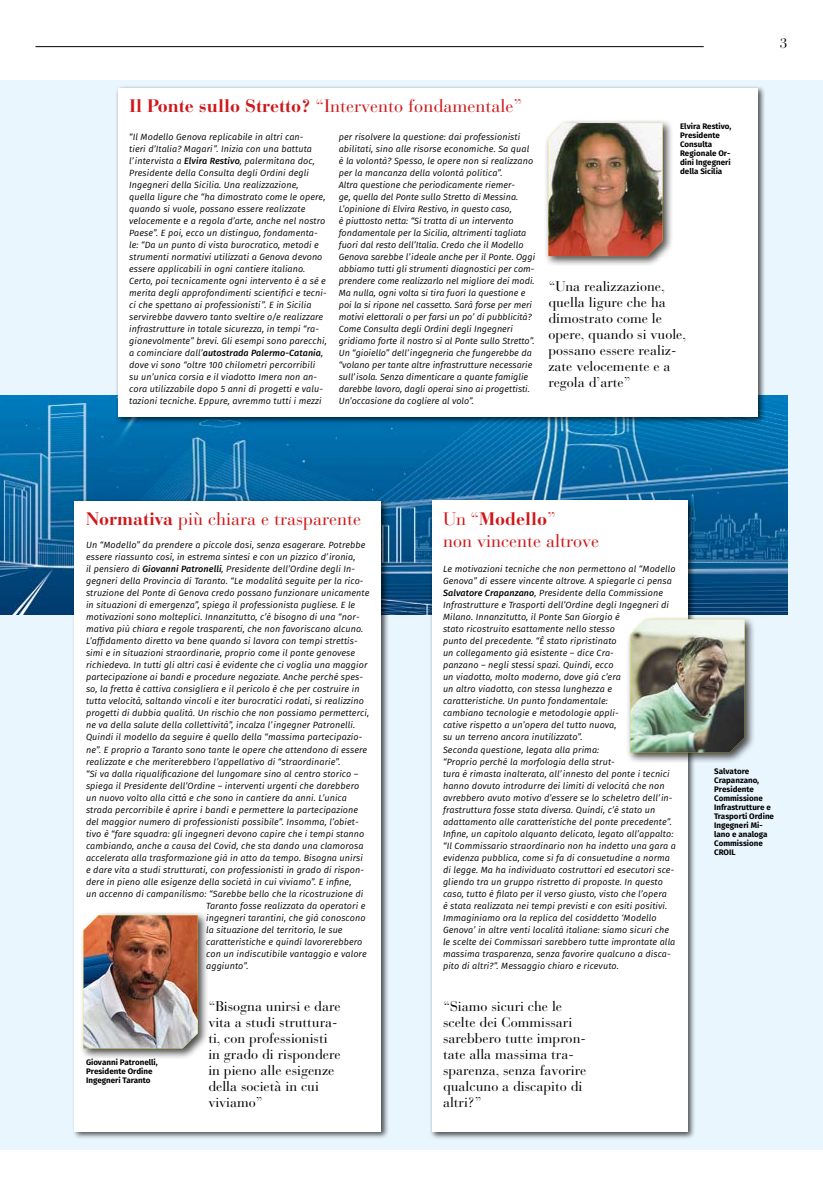
<style>
.page{position:relative;width:823px;height:1191px;background:#fff}
.page>*{position:absolute;margin:0;border:0;box-sizing:border-box;transform-origin:0 0}
.t1{font:18px "Bauer Bodoni Std";color:#cd1719}
.t2{font:700 18px "Bauer Bodoni Std";color:#cd1719}
.DISTICO_PICCOLO{font:14px/16px "Bauer Bodoni Std";color:#000}
.BOX_TESTO{font:italic 9px/12px "Fira Sans";letter-spacing:.01em;color:#000}
.DIDA{font:700 8px/9px "Fira Sans";color:#000}
.s1{font-weight:700}
.s2{font-weight:500}
.s3{font-weight:400}
</style>
<div class="page">
<hr style="left:35px;top:46px;width:668px;height:1px;background:#000">
<div style="left:0;top:80px;width:822px;height:1069px;background:#eaf6fe"></div>
<img style="left:0;top:396px;width:787px;height:218px">
<div style="left:115px;top:85px;width:649px;height:339px;background:#000;opacity:.7"></div>
<div style="left:118px;top:88px;width:638px;height:328px;background:#fff"></div>
<div style="left:72px;top:498px;width:317px;height:641px;background:#000;opacity:.7"></div>
<div style="left:75px;top:501px;width:306px;height:630px;background:#fff"></div>
<div style="left:543px;top:119px;width:129px;height:148px;background:#000;opacity:.71"></div>
<img style="left:548px;top:123px;width:114px;height:133px">
<div style="left:79px;top:911px;width:129px;height:148px;background:#000;opacity:.71"></div>
<img style="left:83px;top:915px;width:114px;height:133px">
<div style="left:429px;top:498px;width:266px;height:641px;background:#000;opacity:.7"></div>
<div style="left:431px;top:500px;width:256px;height:631px;background:#fff"></div>
<div style="left:625px;top:615px;width:129px;height:148px;background:#000;opacity:.71"></div>
<img style="left:630px;top:619px;width:114px;height:133px">
<p class="t1" style="left:129px;top:95px;width:394px"><span class="s1">Il Ponte sullo Stretto?</span> “Intervento fondamentale”</p>
<p class="BOX_TESTO" style="left:129px;top:131px;width:199px">“Il Modello Genova replicabile in altri can-<br>tieri d’Italia? Magari”. Inizia con una battuta l’intervista a <span class="s2">Elvira Restivo</span>, palermitana doc, Presidente della Consulta degli Ordini degli Ingegneri della Sicilia. Una realizzazione,<br>quella ligure che “ha dimostrato come le opere, quando si vuole, possano essere realizzate velocemente e a regola d’arte, anche nel nostro Paese”. E poi, ecco un distinguo, fondamenta&shy;le: “Da un punto di vista burocratico, metodi e strumenti normativi utilizzati a Genova devono essere applicabili in ogni cantiere italiano.<br>Certo, poi tecnicamente ogni intervento è a sé e merita degli approfondimenti scientifici e tecni&shy;ci che spettano ai professionisti”. E in Sicilia servirebbe davvero tanto sveltire o/e realizzare infrastrutture in totale sicurezza, in tempi “ra&shy;gionevolmente” brevi. Gli esempi sono parecchi, a cominciare dall’<span class="s2">autostrada Palermo-Catania</span>, dove vi sono “oltre 100 chilometri percorribili su un’unica corsia e il viadotto Imera non an&shy;cora utilizzabile dopo 5 anni di progetti e valu&shy;tazioni tecniche. Eppure, avremmo tutti i mezzi</p>
<p class="BOX_TESTO" style="left:338px;top:131px;width:196px">per risolvere la questione: dai professionisti abilitati, sino alle risorse economiche. Sa qual è la volontà? Spesso, le opere non si realizzano per la mancanza della volontà politica”.</p>
<p class="BOX_TESTO" style="left:338px;top:179px;width:198px">Altra questione che periodicamente riemer-<br>ge, quella del Ponte sullo Stretto di Messina.<br>L’opinione di Elvira Restivo, in questo caso,<br>è piuttosto netta: “Si tratta di un intervento fondamentale per la Sicilia, altrimenti tagliata fuori dal resto dell’Italia. Credo che il Modello Genova sarebbe l’ideale anche per il Ponte. Oggi abbiamo tutti gli strumenti diagnostici per com&shy;prendere come realizzarlo nel migliore dei modi.<br>Ma nulla, ogni volta si tira fuori la questione e poi la si ripone nel cassetto. Sarà forse per meri motivi elettorali o per farsi un po’ di pubblicità?<br>Come Consulta degli Ordini degli Ingegneri gridiamo forte il nostro sì al Ponte sullo Stretto”.<br>Un “gioiello” dell’ingegneria che fungerebbe da “volano per tante altre infrastrutture necessarie sull’isola. Senza dimenticare a quante famiglie darebbe lavoro, dagli operai sino ai progettisti.<br>Un’occasione da cogliere al volo”.</p>
<p class="DIDA" style="left:679px;top:121px;width:53px">Elvira Restivo,<br>Presidente<br>Consulta<br>Regionale Or&shy;dini Ingegneri della Sicilia</p>
<p class="DISTICO_PICCOLO" style="left:548px;top:278px;width:139px">“Una realizzazione, quella ligure che ha dimostrato come le opere, quando si vuole, possano essere realiz&shy;zate velocemente e a regola d’arte”</p>
<h2 class="DISTICO_PICCOLO" style="left:779px;top:36px;width:9px">3</h2>
<p class="t1" style="left:86px;top:508px;width:276px"><span class="s1">Normativa</span> più chiara e trasparente</p>
<p class="BOX_TESTO" style="left:86px;top:539px;width:285px">Un “Modello” da prendere a piccole dosi, senza esagerare. Potrebbe essere riassunto così, in estrema sintesi e con un pizzico d’ironia,<br>il pensiero di <span class="s2">Giovanni Patronelli</span>, Presidente dell’Ordine degli In&shy;gegneri della Provincia di Taranto. “Le modalità seguite per la rico&shy;struzione del Ponte di Genova credo possano funzionare unicamente in situazioni di emergenza”, spiega il professionista pugliese. E le motivazioni sono molteplici. Innanzitutto, c’è bisogno di una “nor&shy;mativa più chiara e regole trasparenti, che non favoriscano alcuno.<br>L’affidamento diretto va bene quando si lavora con tempi strettis&shy;simi e in situazioni straordinarie, proprio come il ponte genovese richiedeva. In tutti gli altri casi è evidente che ci voglia una maggior partecipazione ai bandi e procedure negoziate. Anche perché spes&shy;so, la fretta è cattiva consigliera e il pericolo è che per costruire in tutta velocità, saltando vincoli e iter burocratici rodati, si realizzino progetti di dubbia qualità. Un rischio che non possiamo permetterci, ne va della salute della collettività”, incalza l’ingegner Patronelli.<br>Quindi il modello da seguire è quello della “massima partecipazio&shy;ne”. E proprio a Taranto sono tante le opere che attendono di essere realizzate e che meriterebbero l’appellativo di “straordinarie”.</p>
<p class="BOX_TESTO" style="left:86px;top:767px;width:274px">“Si va dalla riqualificazione del lungomare sino al centro storico –</p>
<p class="BOX_TESTO" style="left:86px;top:779px;width:274px">spiega il Presidente dell’Ordine – interventi urgenti che darebbero</p>
<p class="BOX_TESTO" style="left:86px;top:791px;width:262px">un nuovo volto alla città e che sono in cantiere da anni. L’unica</p>
<p class="BOX_TESTO" style="left:86px;top:803px;width:273px">strada percorribile è aprire i bandi e permettere la partecipazione</p>
<p class="BOX_TESTO" style="left:86px;top:815px;width:274px">del maggior numero di professionisti possibile”. Insomma, l’obiet-</p>
<p class="BOX_TESTO" style="left:86px;top:827px;width:280px">tivo è “fare squadra: gli ingegneri devono capire che i tempi stanno</p>
<p class="BOX_TESTO" style="left:86px;top:839px;width:279px">cambiando, anche a causa del Covid, che sta dando una clamorosa</p>
<p class="BOX_TESTO" style="left:86px;top:851px;width:278px">accelerata alla trasformazione già in atto da tempo. Bisogna unirsi</p>
<p class="BOX_TESTO" style="left:86px;top:863px;width:279px">e dare vita a studi strutturati, con professionisti in grado di rispon-</p>
<p class="BOX_TESTO" style="left:86px;top:875px;width:267px">dere in pieno alle esigenze della società in cui viviamo”. E infine,</p>
<p class="BOX_TESTO" style="left:86px;top:887px;width:278px">un accenno di campanilismo: “Sarebbe bello che la ricostruzione di</p>
<p class="BOX_TESTO" style="left:206px;top:899px;width:161px">Taranto fosse realizzata da operatori e</p>
<p class="BOX_TESTO" style="left:206px;top:911px;width:161px">ingegneri tarantini, che già conoscono</p>
<p class="BOX_TESTO" style="left:206px;top:923px;width:138px">la situazione del territorio, le sue</p>
<p class="BOX_TESTO" style="left:206px;top:935px;width:158px">caratteristiche e quindi lavorerebbero</p>
<p class="BOX_TESTO" style="left:206px;top:947px;width:162px">con un indiscutibile vantaggio e valore</p>
<p class="BOX_TESTO" style="left:206px;top:959px;width:44px">aggiunto”.</p>
<p class="DIDA" style="left:86px;top:1056px;width:73px">Giovanni Patronelli,<br>Presidente Ordine<br>Ingegneri Taranto</p>
<p class="DISTICO_PICCOLO" style="left:208px;top:998px;width:134px">“Bisogna unirsi e dare vita a studi struttura&shy;ti, con professionisti in grado di rispondere in pieno alle esigenze della società in cui viviamo”</p>
<p class="t2" style="left:443px;top:508px;width:115px"><span class="s3">Un “</span>Modello<span class="s3">”</span></p>
<p class="t1" style="left:443px;top:529px;width:157px">non vincente altrove</p>
<p class="BOX_TESTO" style="left:443px;top:563px;width:234px">Le motivazioni tecniche che non permettono al “Modello Genova” di essere vincente altrove. A spiegarle ci pensa <span class="s2">Salvatore Crapanzano</span>, Presidente della Commissione Infrastrutture e Trasporti dell’Ordine degli Ingegneri di Milano. Innanzitutto, il Ponte San Giorgio è<br>stato ricostruito esattamente nello stesso<br>punto del precedente. “È stato ripristinato<br>un collegamento già esistente – dice Cra-<br>panzano – negli stessi spazi. Quindi, ecco<br>un viadotto, molto moderno, dove già c’era<br>un altro viadotto, con stessa lunghezza e caratteristiche. Un punto fondamentale:<br>cambiano tecnologie e metodologie appli-<br>cative rispetto a un’opera del tutto nuova,<br>su un terreno ancora inutilizzato”.</p>
<p class="BOX_TESTO" style="left:443px;top:743px;width:234px">Seconda questione, legata alla prima:<br>“Proprio perché la morfologia della strut-<br>tura è rimasta inalterata, all’innesto del ponte i tecnici hanno dovuto introdurre dei limiti di velocità che non avrebbero avuto motivo d’essere se lo scheletro dell’in&shy;frastruttura fosse stata diversa. Quindi, c’è stato un adattamento alle caratteristiche del ponte precedente”.<br>Infine, un capitolo alquanto delicato, legato all’appalto: “Il Commissario straordinario non ha indetto una gara a evidenza pubblica, come si fa di consuetudine a norma di legge. Ma ha individuato costruttori ed esecutori sce&shy;gliendo tra un gruppo ristretto di proposte. In questo caso, tutto è filato per il verso giusto, visto che l’opera<br>è stata realizzata nei tempi previsti e con esiti positivi.<br>Immaginiamo ora la replica del cosiddetto ‘Modello Genova’ in altre venti località italiane: siamo sicuri che le scelte dei Commissari sarebbero tutte improntate alla massima trasparenza, senza favorire qualcuno a disca&shy;pito di altri?”. Messaggio chiaro e ricevuto.</p>
<p class="DISTICO_PICCOLO" style="left:443px;top:998px;width:145px">“Siamo sicuri che le scelte dei Commissari sarebbero tutte impron&shy;tate alla massima tra&shy;sparenza, senza favorire qualcuno a discapito di altri?”</p>
<p class="DIDA" style="left:713px;top:765px;width:61px">Salvatore<br>Crapanzano,<br>Presidente<br>Commissione<br>Infrastrutture e<br>Trasporti Ordine<br>Ingegneri Mi&shy;lano e analoga<br>Commissione<br>CROIL</p>
</div>
